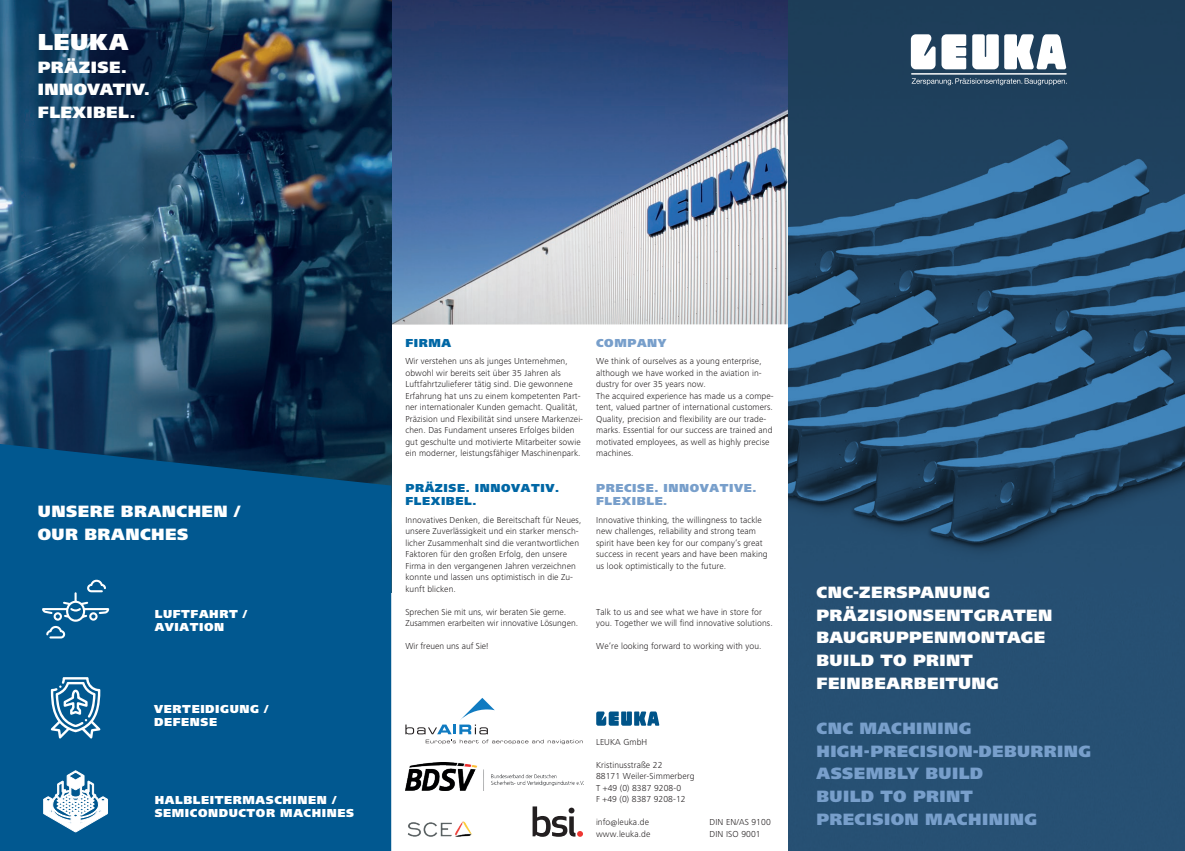
<style>
.page{position:relative;width:1185px;height:851px;background:#fff}
.page>*{position:absolute;margin:0;border:0;box-sizing:border-box;transform-origin:0 0}
.t1{font:900 24px "Frutiger Next LT";letter-spacing:.025em;color:#fff}
.t2{font:900 17px/22.7px "Frutiger Next LT";letter-spacing:.025em;color:#fff}
.t3{font:900 17px/22.7px "Frutiger Next LT";letter-spacing:.025em;color:#789fcb}
.t4{font:900 12px/13px "Frutiger Next LT";letter-spacing:.05em;color:#fff}
.t5{font:900 12px/13px "Frutiger Next LT";letter-spacing:.05em;color:#789fcb}
.t6{font:900 12px/13px "Frutiger Next LT";letter-spacing:.05em;color:#0067a5}
.t7{font:300 9px/11.5px "Frutiger Next LT";letter-spacing:.01em;color:#231f20}
</style>
<div class="page">
<img style="left:391px;top:0;width:397px;height:324px">
<img style="left:788px;top:0;width:397px;height:850px">
<img style="left:0;top:0;width:391px;height:444px">
<div style="left:0;top:444px;width:391px;height:406px;background:#015890"></div>
<svg style="left:43px;top:770px;width:65px;height:62px"></svg>
<svg style="left:42px;top:579px;width:67px;height:59px;background:#2670a0"></svg>
<svg style="left:51px;top:677px;width:49px;height:61px"></svg>
<svg style="left:405px;top:698px;width:178px;height:46px"></svg>
<svg style="left:596px;top:711px;width:63px;height:14px"></svg>
<img style="left:408px;top:821px;width:64px;height:16px">
<svg style="left:533px;top:806px;width:50px;height:30px"></svg>
<img style="left:405px;top:762px;width:178px;height:28px">
<svg style="left:911px;top:34px;width:55px;height:35px"></svg>
<svg style="left:972px;top:34px;width:94px;height:35px"></svg>
<svg style="left:912px;top:78px;width:155px;height:7px"></svg>
<hr style="left:911px;top:74px;width:155px;height:1px;background:#fff">
<h1 class="t1" style="left:38px;top:28px;width:92px">LEUKA</h1>
<h2 class="t2" style="left:38px;top:56px;width:113px">PRÄZISE.<br>INNOVATIV.<br>FLEXIBEL.</h2>
<h2 class="t2" style="left:38px;top:500px;width:204px;line-height:23px">UNSERE BRANCHEN /<br>OUR BRANCHES</h2>
<h3 class="t4" style="left:155px;top:607px;width:94px">LUFTFAHRT /<br>AVIATION</h3>
<h3 class="t4" style="left:154px;top:702px;width:116px">VERTEIDIGUNG /<br>DEFENSE</h3>
<h3 class="t4" style="left:155px;top:793px;width:201px">HALBLEITERMASCHINEN /<br>SEMICONDUCTOR MACHINES</h3>
<h3 class="t6" style="left:405px;top:336px;width:47px">FIRMA</h3>
<p class="t7" style="left:405px;top:355px;width:179px">Wir verstehen uns als junges Unternehmen, obwohl wir bereits seit über 35 Jahren als Luftfahrtzulieferer tätig sind. Die gewonnene Erfahrung hat uns zu einem kompetenten Part&shy;ner internationaler Kunden gemacht. Qualität, Präzision und Flexibilität sind unsere Markenzei&shy;chen. Das Fundament unseres Erfolges bilden gut geschulte und motivierte Mitarbeiter sowie ein moderner, leistungsfähiger Maschinenpark.</p>
<h3 class="t6" style="left:405px;top:482px;width:155px">PRÄZISE. INNOVATIV.<br>FLEXIBEL.</h3>
<p class="t7" style="left:405px;top:514px;width:177px">Innovatives Denken, die Bereitschaft für Neues, unsere Zuverlässigkeit und ein starker mensch&shy;licher Zusammenhalt sind die verantwortlichen Faktoren für den großen Erfolg, den unsere Firma in den vergangenen Jahren verzeichnen konnte und lassen uns optimistisch in die Zu&shy;kunft blicken.</p>
<p class="t7" style="left:405px;top:606px;width:174px">Sprechen Sie mit uns, wir beraten Sie gerne.<br>Zusammen erarbeiten wir innovative Lösungen.</p>
<p class="t7" style="left:405px;top:640px;width:85px">Wir freuen uns auf Sie!</p>
<h3 class="t5" style="left:596px;top:336px;width:72px">COMPANY</h3>
<p class="t7" style="left:596px;top:355px;width:179px">We think of ourselves as a young enterprise, although we have worked in the aviation in&shy;dustry for over 35 years now.<br>The acquired experience has made us a compe&shy;tent, valued partner of international customers.<br>Quality, precision and flexibility are our trade&shy;marks. Essential for our success are trained and motivated employees, as well as highly precise machines.</p>
<h3 class="t5" style="left:596px;top:482px;width:162px">PRECISE. INNOVATIVE.<br>FLEXIBLE.</h3>
<p class="t7" style="left:596px;top:514px;width:173px">Innovative thinking, the willingness to tackle new challenges, reliability and strong team spirit have been key for our company’s great success in recent years and have been making us look optimistically to the future.</p>
<p class="t7" style="left:596px;top:606px;width:178px">Talk to us and see what we have in store for you. Together we will find innovative solutions.</p>
<p class="t7" style="left:596px;top:640px;width:167px">We’re looking forward to working with you.</p>
<h2 class="t2" style="left:816px;top:580px;width:237px">CNC-ZERSPANUNG<br>PRÄZISIONSENTGRATEN<br>BAUGRUPPENMONTAGE<br>BUILD TO PRINT<br>FEINBEARBEITUNG</h2>
<h2 class="t3" style="left:816px;top:716px;width:276px">CNC MACHINING<br>HIGH-PRECISION-DEBURRING<br>ASSEMBLY BUILD<br>BUILD TO PRINT</h2>
<p class="t7" style="left:596px;top:736px;width:53px">LEUKA GmbH</p>
<p class="t7" style="left:596px;top:759px;width:100px">Kristinusstraße 22<br>88171 Weiler-Simmerberg<br>T +49 (0) 8387 9208-0<br>F +49 (0) 8387 9208-12</p>
<p class="t7" style="left:596px;top:816px;width:56px">info@leuka.de www.leuka.de</p>
<p class="t7" style="left:710px;top:816px;width:63px">DIN EN/AS 9100</p>
<h2 class="t3" style="left:816px;top:807px;width:222px">PRECISION MACHINING</h2>
<p class="t7" style="left:710px;top:828px;width:53px">DIN ISO 9001</p>
</div>
